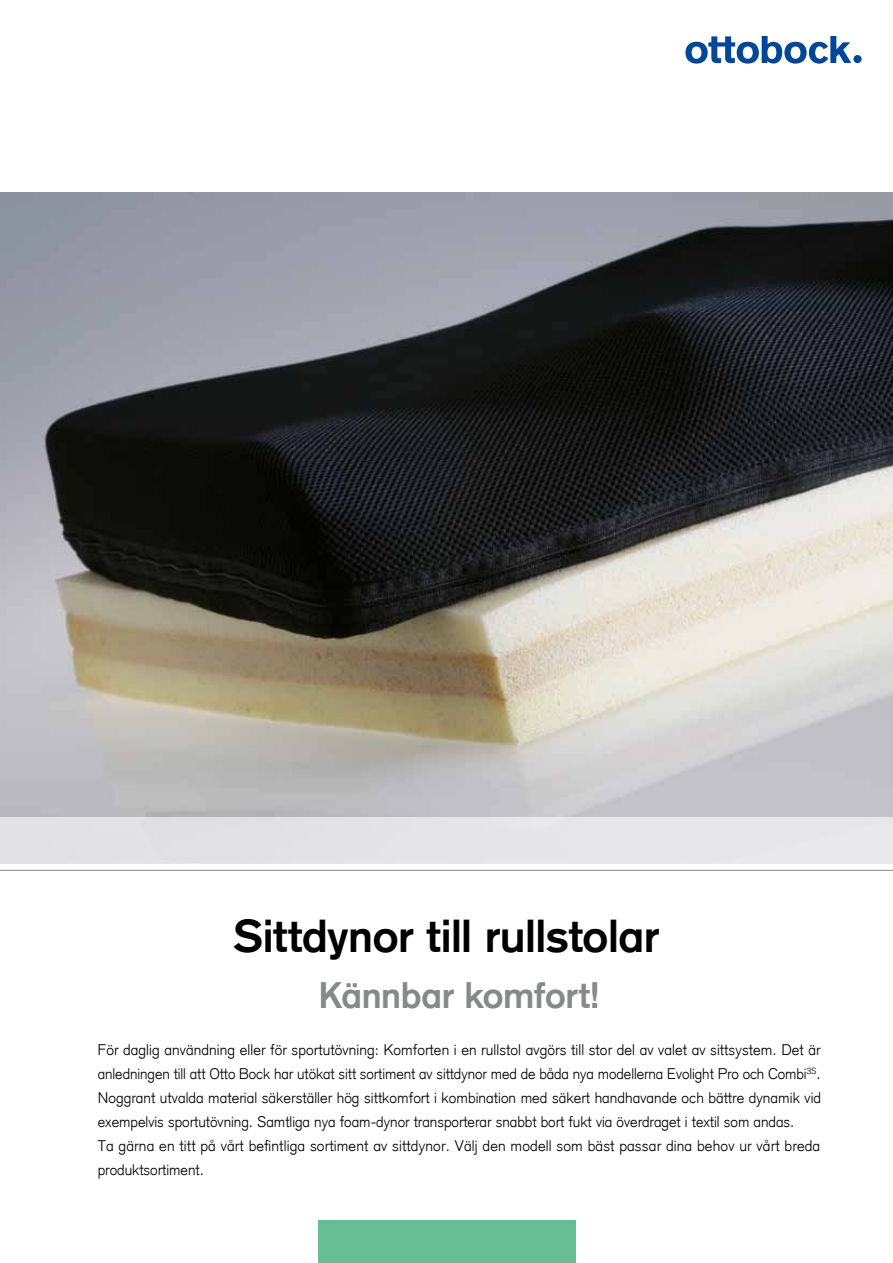
<style>
.page{position:relative;width:893px;height:1263px;background:#fff}
.page>*{position:absolute;margin:0;border:0;box-sizing:border-box;transform-origin:0 0}
.t1{font:700 45px "Otto Bock CT";letter-spacing:-.01em;color:#000}
.t2{font:700 36px "Otto Bock CT";letter-spacing:-.01em;color:#868889}
.t3{font:300 15px/24px "Otto Bock CT";letter-spacing:.005em;color:#000}
</style>
<div class="page">
<img style="left:0;top:192px;width:893px;height:625px">
<div style="left:318px;top:1220px;width:258px;height:43px;background:#67be94"></div>
<hr style="left:0;top:870px;width:893px;height:1px;background:#868889">
<div style="left:0;top:817px;width:893px;height:48px;background:#e5e5e7"></div>
<div style="left:853px;top:55px;width:9px;height:8px;background:#004797;border-radius:50%"></div>
<svg style="left:685px;top:37px;width:166px;height:27px"></svg>
<h1 class="t1" style="left:234px;top:910px;width:428px">Sittdynor till rullstolar</h1>
<h2 class="t2" style="left:319px;top:974px;width:282px">Kännbar komfort!</h2>
<p class="t3" style="left:98px;top:1038px;width:725px">För daglig användning eller för sportutövning: Komforten i en rullstol avgörs till stor del av valet av sittsystem. Det är anledningen till att Otto Bock har utökat sitt sortiment av sittdynor med de båda nya modellerna Evolight Pro och Combi<sup>3S</sup>.<br>Noggrant utvalda material säkerställer hög sittkomfort i kombination med säkert handhavande och bättre dynamik vid exempelvis sportutövning. Samtliga nya foam-dynor transporterar snabbt bort fukt via överdraget i textil som andas.<br>Ta gärna en titt på vårt befintliga sortiment av sittdynor. Välj den modell som bäst passar dina behov ur vårt breda produktsortiment.</p>
</div>
